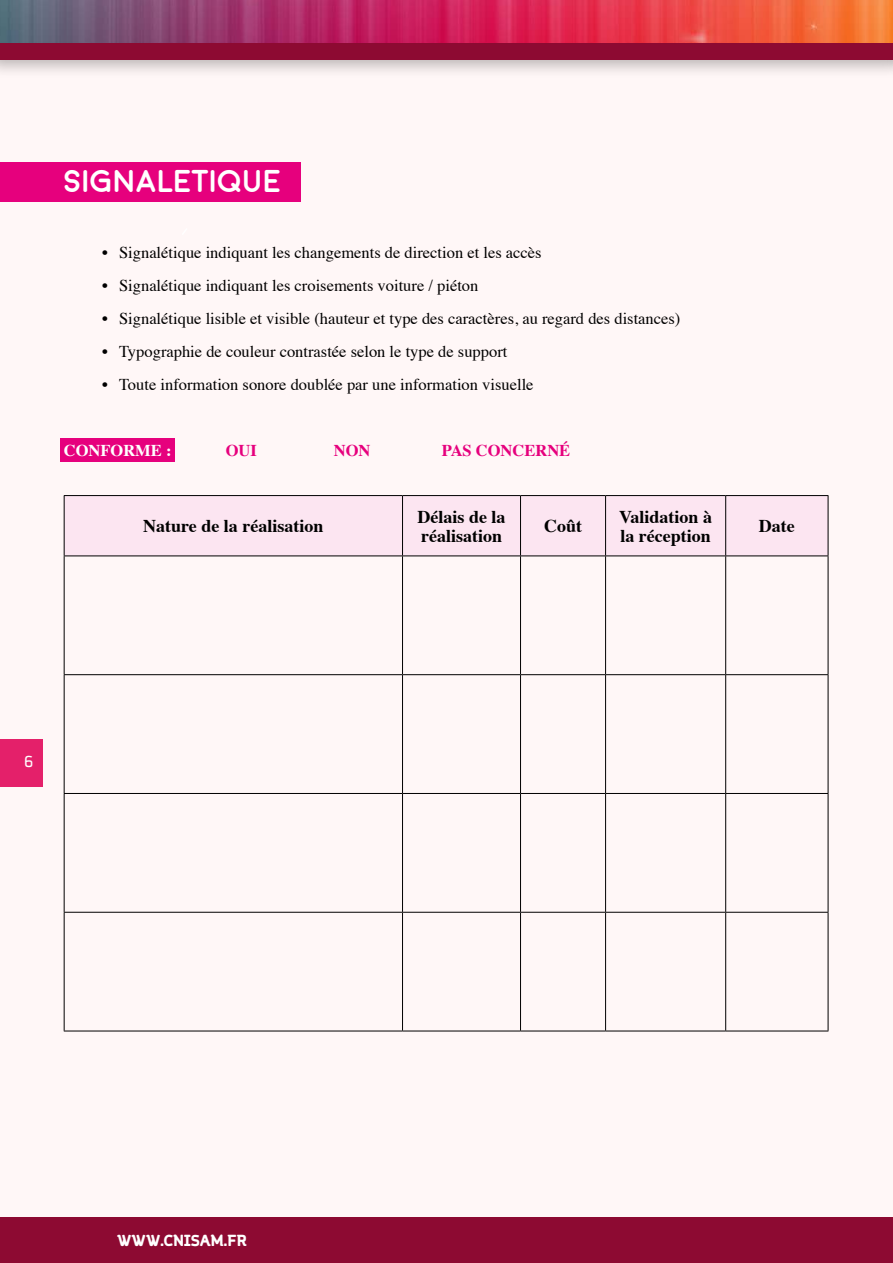
<style>
.page{position:relative;width:893px;height:1263px;background:#fff7f7}
.page>*{position:absolute;margin:0;border:0;box-sizing:border-box;transform-origin:0 0}
.t1{font:700 31.5px "Moon";color:#fff}
.t2{font:700 18px/19.4px "Times";color:#000}
.t3{font:16.5px "Times";color:#000}
.t4{font:700 16.5px "Times";color:#e6007d}
.t5{font:700 16.5px "Times";color:#fff}
.t6{font:700 15px "Margot";letter-spacing:.01em;color:#fff}
.t7{font:15px "Margot";color:#fff}
</style>
<div class="page">
<div style="left:0;top:0;width:893px;height:79px;background:#000;opacity:.27"></div>
<div style="left:0;top:0;width:893px;height:59px;background:#8d0a32"></div>
<div style="left:0;top:1217px;width:893px;height:46px;background:#8d0a32"></div>
<div style="left:0;top:739px;width:43px;height:48px;background:#e4206a"></div>
<img style="left:0;top:0;width:893px;height:43px">
<div style="left:60px;top:438px;width:115px;height:23px;background:#e6007d"></div>
<div style="left:0;top:162px;width:301px;height:39px;background:#e6007d"></div>
<div style="left:65px;top:496px;width:763px;height:59px;background:#fce5f1"></div>
<hr style="left:64px;top:495px;width:338px;height:1px;background:#000">
<hr style="left:64px;top:496px;width:1px;height:59px;background:#000">
<hr style="left:402px;top:495px;width:118px;height:1px;background:#000">
<hr style="left:402px;top:496px;width:1px;height:59px;background:#000">
<hr style="left:520px;top:495px;width:86px;height:1px;background:#000">
<hr style="left:520px;top:496px;width:1px;height:59px;background:#000">
<hr style="left:606px;top:495px;width:120px;height:1px;background:#000">
<hr style="left:605px;top:496px;width:1px;height:59px;background:#000">
<hr style="left:726px;top:495px;width:102px;height:1px;background:#000">
<hr style="left:725px;top:496px;width:1px;height:59px;background:#000">
<hr style="left:828px;top:496px;width:1px;height:59px;background:#000">
<hr style="left:64px;top:555px;width:338px;height:1px;background:#000">
<hr style="left:64px;top:556px;width:1px;height:118px;background:#000">
<hr style="left:402px;top:555px;width:118px;height:1px;background:#000">
<hr style="left:402px;top:556px;width:1px;height:118px;background:#000">
<hr style="left:520px;top:555px;width:86px;height:1px;background:#000">
<hr style="left:520px;top:556px;width:1px;height:118px;background:#000">
<hr style="left:606px;top:555px;width:120px;height:1px;background:#000">
<hr style="left:605px;top:556px;width:1px;height:118px;background:#000">
<hr style="left:726px;top:555px;width:102px;height:1px;background:#000">
<hr style="left:725px;top:556px;width:1px;height:118px;background:#000">
<hr style="left:828px;top:556px;width:1px;height:118px;background:#000">
<hr style="left:64px;top:674px;width:338px;height:1px;background:#000">
<hr style="left:64px;top:675px;width:1px;height:118px;background:#000">
<hr style="left:402px;top:674px;width:118px;height:1px;background:#000">
<hr style="left:402px;top:675px;width:1px;height:118px;background:#000">
<hr style="left:520px;top:674px;width:86px;height:1px;background:#000">
<hr style="left:520px;top:675px;width:1px;height:118px;background:#000">
<hr style="left:606px;top:674px;width:120px;height:1px;background:#000">
<hr style="left:605px;top:675px;width:1px;height:118px;background:#000">
<hr style="left:726px;top:674px;width:102px;height:1px;background:#000">
<hr style="left:725px;top:675px;width:1px;height:118px;background:#000">
<hr style="left:828px;top:675px;width:1px;height:118px;background:#000">
<hr style="left:64px;top:793px;width:338px;height:1px;background:#000">
<hr style="left:64px;top:794px;width:1px;height:118px;background:#000">
<hr style="left:402px;top:793px;width:118px;height:1px;background:#000">
<hr style="left:402px;top:794px;width:1px;height:118px;background:#000">
<hr style="left:520px;top:793px;width:86px;height:1px;background:#000">
<hr style="left:520px;top:794px;width:1px;height:118px;background:#000">
<hr style="left:606px;top:793px;width:120px;height:1px;background:#000">
<hr style="left:605px;top:794px;width:1px;height:118px;background:#000">
<hr style="left:726px;top:793px;width:102px;height:1px;background:#000">
<hr style="left:725px;top:794px;width:1px;height:118px;background:#000">
<hr style="left:828px;top:794px;width:1px;height:118px;background:#000">
<hr style="left:64px;top:912px;width:338px;height:1px;background:#000">
<hr style="left:64px;top:913px;width:1px;height:118px;background:#000">
<hr style="left:402px;top:912px;width:118px;height:1px;background:#000">
<hr style="left:402px;top:913px;width:1px;height:118px;background:#000">
<hr style="left:520px;top:912px;width:86px;height:1px;background:#000">
<hr style="left:520px;top:913px;width:1px;height:118px;background:#000">
<hr style="left:606px;top:912px;width:120px;height:1px;background:#000">
<hr style="left:605px;top:913px;width:1px;height:118px;background:#000">
<hr style="left:726px;top:912px;width:102px;height:1px;background:#000">
<hr style="left:725px;top:913px;width:1px;height:118px;background:#000">
<hr style="left:828px;top:913px;width:1px;height:118px;background:#000">
<hr style="left:64px;top:1031px;width:338px;height:1px;background:#000">
<hr style="left:402px;top:1031px;width:118px;height:1px;background:#000">
<hr style="left:520px;top:1031px;width:86px;height:1px;background:#000">
<hr style="left:606px;top:1031px;width:120px;height:1px;background:#000">
<hr style="left:726px;top:1031px;width:102px;height:1px;background:#000">
<h1 class="t1" style="left:64px;top:166px;width:219px">SIGNALETIQUE</h1>
<p class="t3" style="left:102px;top:237px;width:441px">• Signalétique indiquant les changements de direction et les accès</p>
<p class="t3" style="left:102px;top:270px;width:378px">• Signalétique indiquant les croisements voiture / piéton</p>
<p class="t3" style="left:102px;top:303px;width:580px">• Signalétique lisible et visible (hauteur et type des caractères, au regard des distances)</p>
<p class="t3" style="left:102px;top:336px;width:407px">• Typographie de couleur contrastée selon le type de support</p>
<p class="t3" style="left:102px;top:369px;width:433px">• Toute information sonore doublée par une information visuelle</p>
<p class="t5" style="left:64px;top:435px;width:109px">CONFORME :</p>
<p class="t4" style="left:226px;top:435px;width:33px">OUI</p>
<p class="t4" style="left:334px;top:435px;width:38px">NON</p>
<p class="t4" style="left:442px;top:435px;width:130px">PAS CONCERNÉ</p>
<p class="t2" style="left:143px;top:515px;width:182px">Nature de la réalisation</p>
<p class="t2" style="left:417px;top:505px;width:90px">Délais de la réalisation</p>
<p class="t2" style="left:544px;top:515px;width:39px">Coût</p>
<p class="t2" style="left:619px;top:505px;width:94px">Validation à la réception</p>
<p class="t2" style="left:759px;top:515px;width:37px">Date</p>
<p class="t7" style="left:25px;top:751px;width:10px">6</p>
<p class="t6" style="left:117px;top:1229px;width:131px">WWW.CNISAM.FR</p>
</div>
